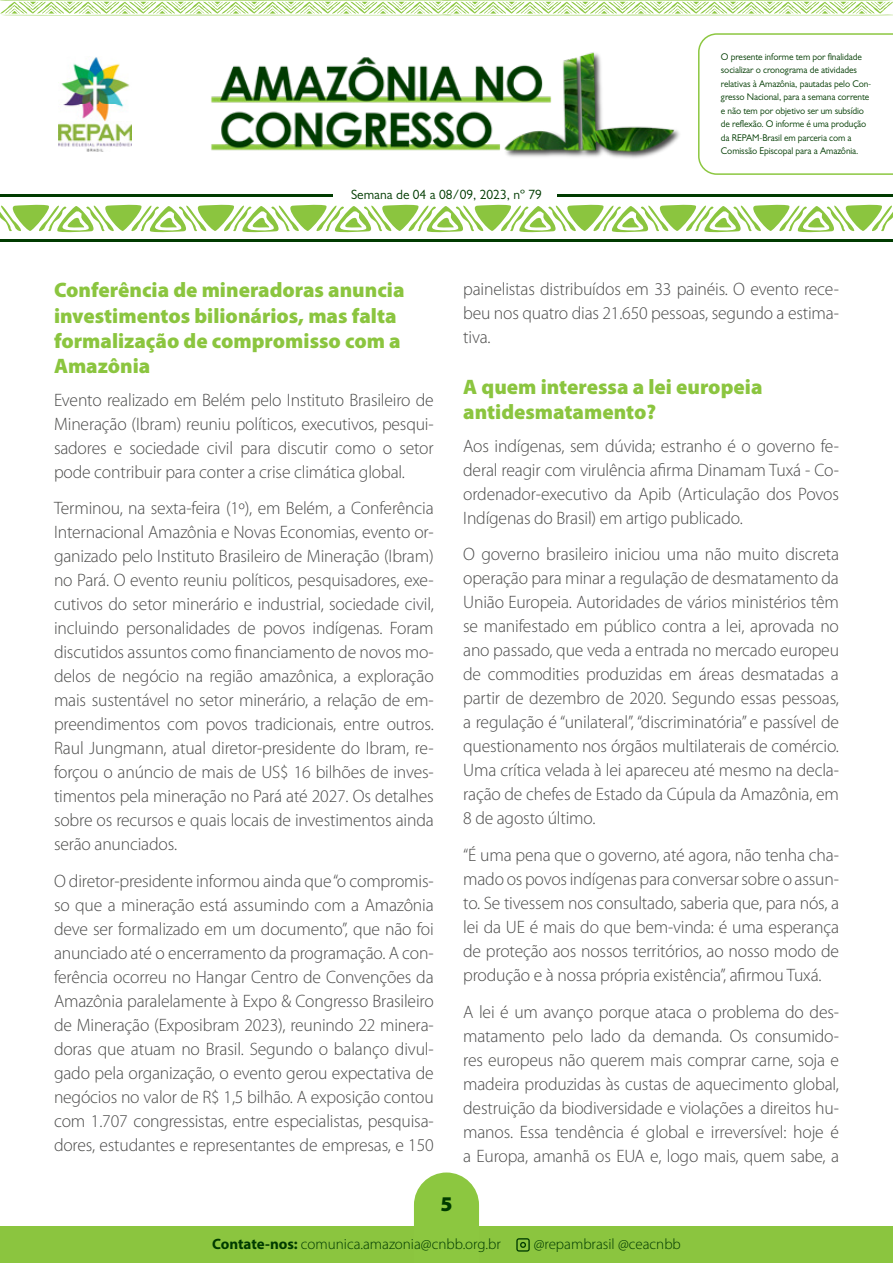
<style>
.page{position:relative;width:893px;height:1263px;background:#fff}
.page>*{position:absolute;margin:0;border:0;box-sizing:border-box;transform-origin:0 0}
.t1{font:900 21px/25.2px "Myriad Pro";color:#8bc53f}
.t2{font:900 21px "Myriad Pro";color:#003b00}
.t3{font:300 18px/24px "Myriad Pro";letter-spacing:-.01em;color:#4a4a49;text-align:justify}
.t4{font:300 15px "Myriad Pro";color:#003b00}
.t5{font:13.5px "Gill Sans MT Pro";color:#003b00}
.t6{font:9.75px/13.5px "Gill Sans MT Pro";letter-spacing:-.01em;color:#003b00;scale:.96 1}
.s1{font-weight:700}
</style>
<div class="page">
<svg style="left:0;top:204px;width:893px;height:29px"></svg>
<img style="left:59px;top:57px;width:73px;height:94px">
<div style="left:0;top:1227px;width:893px;height:36px;background:#8bc53f"></div>
<hr style="left:0;top:240px;width:893px;height:2px;background:#003b00">
<svg style="left:0;top:0;width:893px;height:16px"></svg>
<svg style="left:414px;top:1172px;width:65px;height:55px;background:#9bce5a"></svg>
<img style="left:211px;top:52px;width:469px;height:106px">
<svg style="left:516px;top:1238px;width:14px;height:13px"></svg>
<svg style="left:698px;top:33px;width:195px;height:142px"></svg>
<hr style="left:0;top:194px;width:332px;height:2px;background:#003b00">
<hr style="left:558px;top:194px;width:335px;height:2px;background:#003b00">
<p class="t5" style="left:351px;top:187px;width:192px">Semana de 04 a 08/09, 2023, nº 79</p>
<p class="t6" style="left:721px;top:50px;width:158px">O presente informe tem por finalidade socializar o cronograma de atividades relativas à Amazônia, pautadas pelo Con&shy;gresso Nacional, para a semana corrente e não tem por objetivo ser um subsídio de reflexão. O informe é uma produção da REPAM-Brasil em parceria com a Comissão Episcopal para a Amazônia.</p>
<p class="t1" style="left:54px;top:278px;width:352px">Conferência de mineradoras anuncia investimentos bilionários, mas falta formalização de compromisso com a<br>Amazônia</p>
<p class="t3" style="left:54px;top:388px;width:381px">Evento realizado em Belém pelo Instituto Brasileiro de Mineração (Ibram) reuniu políticos, executivos, pesqui&shy;sadores e sociedade civil para discutir como o setor pode contribuir para conter a crise climática global.</p>
<p class="t3" style="left:54px;top:497px;width:381px">Terminou, na sexta-feira (1º), em Belém, a Conferência Internacional Amazônia e Novas Economias, evento or&shy;ganizado pelo Instituto Brasileiro de Mineração (Ibram) no Pará. O evento reuniu políticos, pesquisadores, exe&shy;cutivos do setor minerário e industrial, sociedade civil, incluindo personalidades de povos indígenas. Foram discutidos assuntos como financiamento de novos mo&shy;delos de negócio na região amazônica, a exploração mais sustentável no setor minerário, a relação de em&shy;preendimentos com povos tradicionais, entre outros.<br>Raul Jungmann, atual diretor-presidente do Ibram, re&shy;forçou o anúncio de mais de US$ 16 bilhões de inves&shy;timentos pela mineração no Pará até 2027. Os detalhes sobre os recursos e quais locais de investimentos ainda serão anunciados.</p>
<p class="t3" style="left:54px;top:869px;width:381px">O diretor-presidente informou ainda que “o compromis&shy;so que a mineração está assumindo com a Amazônia deve ser formalizado em um documento”, que não foi anunciado até o encerramento da programação. A con&shy;ferência ocorreu no Hangar Centro de Convenções da Amazônia paralelamente à Expo &amp; Congresso Brasileiro de Mineração (Exposibram 2023), reunindo 22 minera&shy;doras que atuam no Brasil. Segundo o balanço divul&shy;gado pela organização, o evento gerou expectativa de negócios no valor de R$ 1,5 bilhão. A exposição contou com 1.707 congressistas, entre especialistas, pesquisa&shy;dores, estudantes e representantes de empresas, e 150</p>
<p class="t3" style="left:463px;top:277px;width:377px">painelistas distribuídos em 33 painéis. O evento rece&shy;beu nos quatro dias 21.650 pessoas, segundo a estima&shy;tiva.</p>
<p class="t1" style="left:463px;top:374px;width:301px">A quem interessa a lei europeia antidesmatamento?</p>
<p class="t3" style="left:463px;top:434px;width:377px">Aos indígenas, sem dúvida; estranho é o governo fe&shy;deral reagir com virulência afirma Dinamam Tuxá - Co&shy;ordenador-executivo da Apib (Articulação dos Povos Indígenas do Brasil) em artigo publicado.</p>
<p class="t3" style="left:463px;top:543px;width:377px">O governo brasileiro iniciou uma não muito discreta operação para minar a regulação de desmatamento da União Europeia. Autoridades de vários ministérios têm se manifestado em público contra a lei, aprovada no ano passado, que veda a entrada no mercado europeu de commodities produzidas em áreas desmatadas a partir de dezembro de 2020. Segundo essas pessoas, a regulação é “unilateral”, “discriminatória” e passível de questionamento nos órgãos multilaterais de comércio.<br>Uma crítica velada à lei apareceu até mesmo na decla&shy;ração de chefes de Estado da Cúpula da Amazônia, em 8 de agosto último.</p>
<p class="t3" style="left:463px;top:843px;width:377px">“É uma pena que o governo, até agora, não tenha cha&shy;mado os povos indígenas para conversar sobre o assun&shy;to. Se tivessem nos consultado, saberia que, para nós, a lei da UE é mais do que bem-vinda: é uma esperança de proteção aos nossos territórios, ao nosso modo de produção e à nossa própria existência”, afirmou Tuxá.</p>
<p class="t3" style="left:463px;top:1000px;width:377px">A lei é um avanço porque ataca o problema do des&shy;matamento pelo lado da demanda. Os consumido&shy;res europeus não querem mais comprar carne, soja e madeira produzidas às custas de aquecimento global, destruição da biodiversidade e violações a direitos hu&shy;manos. Essa tendência é global e irreversível: hoje é a Europa, amanhã os EUA e, logo mais, quem sabe, a</p>
<p class="t2" style="left:440px;top:1192px;width:14px">5</p>
<p class="t4" style="left:212px;top:1236px;width:290px"><span class="s1">Contate-nos:</span> comunica.amazonia@cnbb.org.br</p>
<p class="t4" style="left:534px;top:1236px;width:149px">@repambrasil @ceacnbb</p>
</div>
